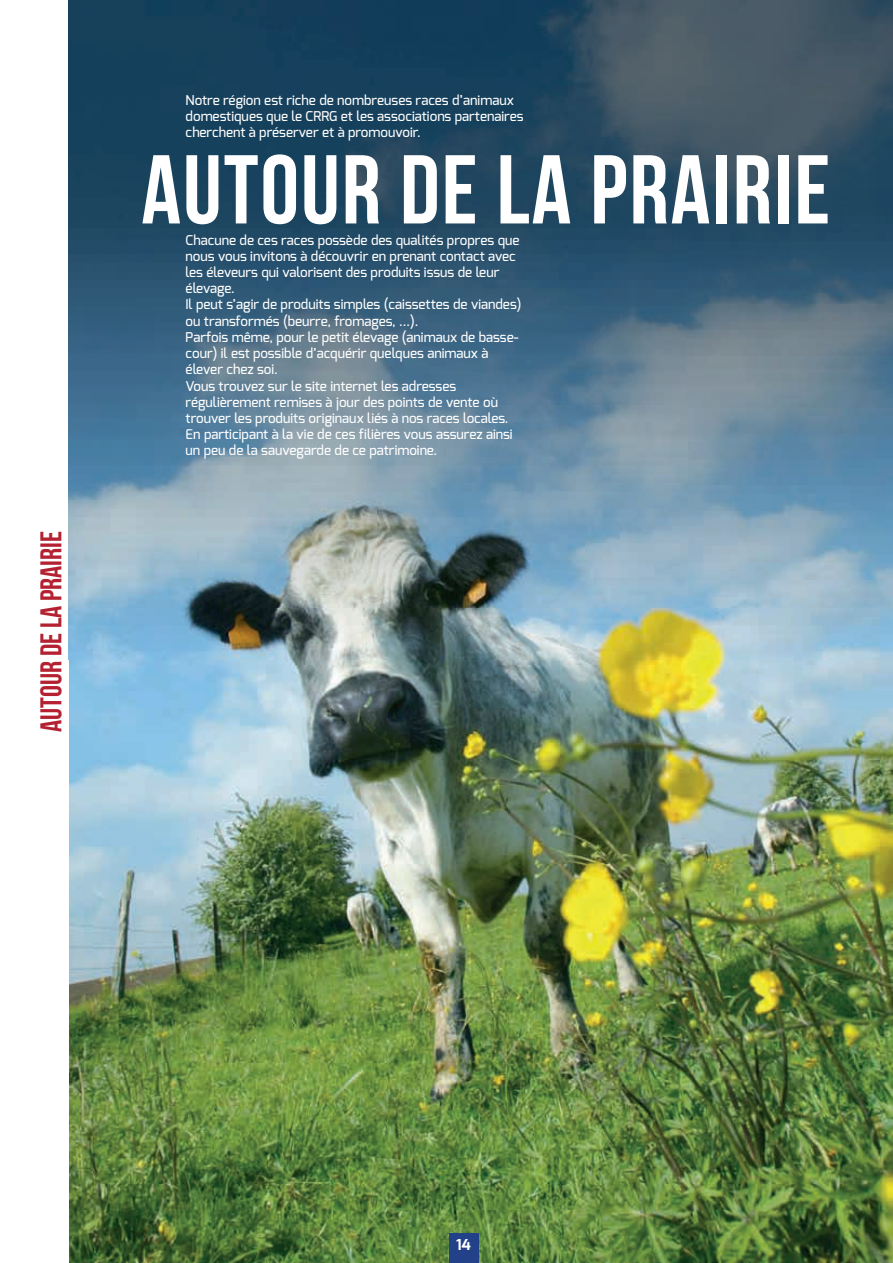
<style>
.page{position:relative;width:893px;height:1263px;background:#fff}
.page>*{position:absolute;margin:0;border:0;box-sizing:border-box;transform-origin:0 0}
.t1{font:700 97.5px "Bebas Neue";letter-spacing:.02em;color:#fff}
.t2{font:700 30px "Bebas Neue";color:#b42232}
.t3{font:700 15px "Exo";color:#fff}
.t4{font:500 13.5px/16.2px "Exo";color:#fff}
</style>
<div class="page">
<img style="left:68px;top:659px;width:825px;height:604px">
<img style="left:68px;top:0;width:825px;height:659px">
<div style="left:449px;top:1233px;width:29px;height:30px;background:#234188"></div>
<h2 class="t2" style="left:35px;top:732px;width:202px;rotate:-90deg">AUTOUR DE LA PRAIRIE</h2>
<p class="t4" style="left:186px;top:92px;width:340px">Notre région est riche de nombreuses races d’animaux domestiques que le CRRG et les associations partenaires cherchent à préserver et à promouvoir.</p>
<h1 class="t1" style="left:141px;top:136px;width:690px">AUTOUR DE LA PRAIRIE</h1>
<p class="t4" style="left:186px;top:232px;width:337px">Chacune de ces races possède des qualités propres que nous vous invitons à découvrir en prenant contact avec les éleveurs qui valorisent des produits issus de leur élevage.<br>Il peut s’agir de produits simples (caissettes de viandes) ou transformés (beurre, fromages, ...).<br>Parfois même, pour le petit élevage (animaux de basse&shy;cour) il est possible d’acquérir quelques animaux à élever chez soi.<br>Vous trouvez sur le site internet les adresses régulièrement remises à jour des points de vente où trouver les produits originaux liés à nos races locales.<br>En participant à la vie de ces filières vous assurez ainsi un peu de la sauvegarde de ce patrimoine.</p>
<p class="t3" style="left:456px;top:1235px;width:16px">14</p>
</div>
